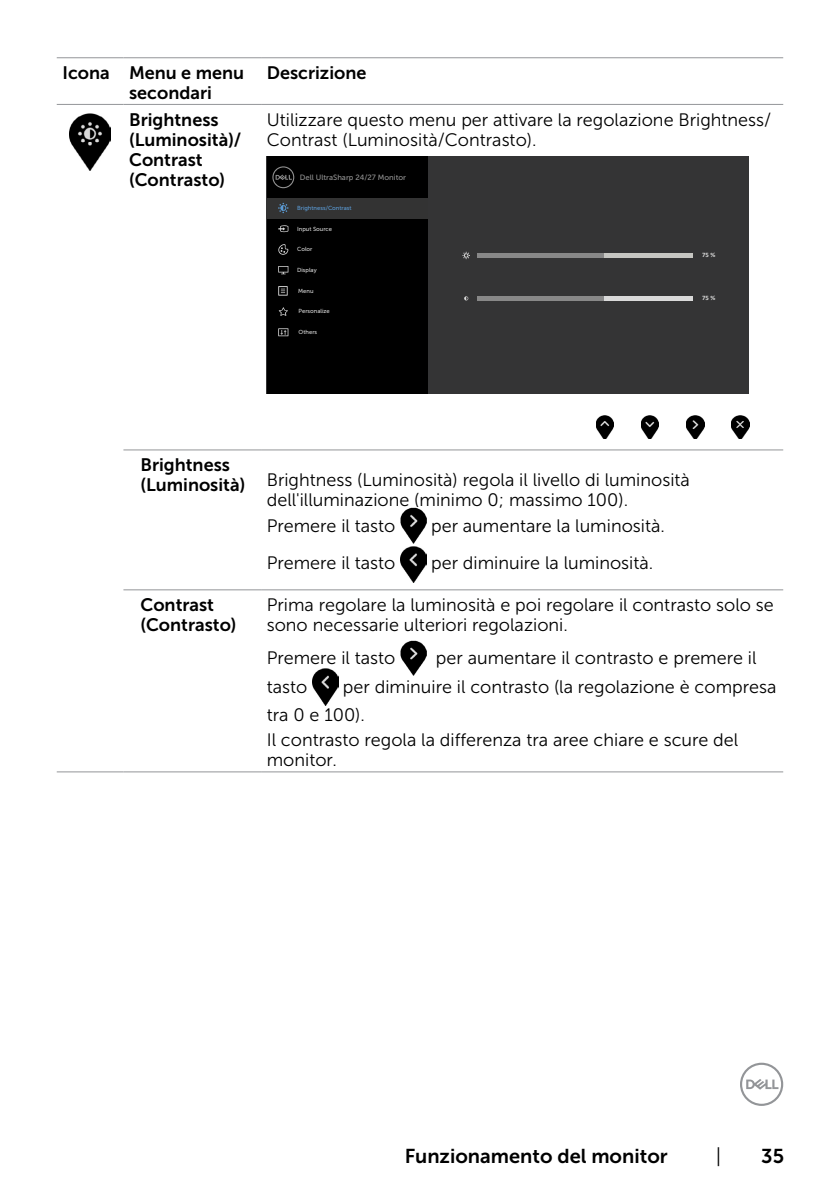
<style>
.page{position:relative;width:840px;height:1191px;background:#fff}
.page>*{position:absolute;margin:0;border:0;box-sizing:border-box;transform-origin:0 0}
.t1{font:20px "Museo Sans For Dell 700";color:#000}
.t2{font:20px "Museo Sans For Dell 300";color:#000}
.Table_Paragraph{font:18px/20px "Museo Sans For Dell 300";color:#000}
.Table_Paragraph-2{font:18px/20px "Museo Sans For Dell 700";color:#000}
.Table_Paragraph-Inde{font:18px/20px "Museo Sans For Dell 700";color:#000}
.Table_Head{font:18px/20px "Museo Sans For Dell 700";color:#000}
.t3{font:7.6px "Museo Sans For Dell 500";color:#939393}
.t4{font:700 6.6px "Calibri";color:#d9d9d9}
.t5{font:5.8px "Museo Sans For Dell 500";color:#d9d9d9}
.t6{font:5.8px "Museo Sans For Dell 500";color:#5b9bd5}
</style>
<div class="page">
<svg style="left:740px;top:1062px;width:42px;height:44px"></svg>
<hr style="left:57px;top:104px;width:66px;height:1px;background:#939598">
<hr style="left:123px;top:104px;width:138px;height:1px;background:#939598">
<hr style="left:261px;top:104px;width:521px;height:1px;background:#939598">
<hr style="left:57px;top:57px;width:66px;height:1px;background:#939598">
<hr style="left:123px;top:57px;width:138px;height:1px;background:#939598">
<hr style="left:261px;top:57px;width:521px;height:1px;background:#939598">
<hr style="left:123px;top:449px;width:138px;height:1px;background:#939598">
<hr style="left:261px;top:449px;width:521px;height:1px;background:#939598">
<hr style="left:123px;top:589px;width:138px;height:1px;background:#939598">
<hr style="left:261px;top:589px;width:521px;height:1px;background:#939598">
<hr style="left:57px;top:771px;width:66px;height:1px;background:#939598">
<hr style="left:123px;top:771px;width:138px;height:1px;background:#939598">
<hr style="left:261px;top:771px;width:521px;height:1px;background:#939598">
<img style="left:70px;top:114px;width:40px;height:56px">
<div style="left:266px;top:156px;width:482px;height:238px;background:#343435"></div>
<div style="left:266px;top:156px;width:161px;height:238px;background:#000"></div>
<svg style="left:272px;top:166px;width:22px;height:22px"></svg>
<hr style="left:477px;top:253px;width:215px;height:4px;background:#c6c6c2">
<hr style="left:477px;top:253px;width:126px;height:4px;background:#888">
<hr style="left:477px;top:296px;width:215px;height:4px;background:#d9d9d9">
<hr style="left:477px;top:296px;width:126px;height:4px;background:#888">
<div style="left:266px;top:198px;width:161px;height:20px;background:#333"></div>
<img style="left:596px;top:415px;width:17px;height:23px">
<img style="left:641px;top:415px;width:17px;height:23px">
<img style="left:686px;top:415px;width:17px;height:23px">
<img style="left:731px;top:415px;width:17px;height:23px">
<svg style="left:464px;top:296px;width:4px;height:4px"></svg>
<svg style="left:278px;top:203px;width:10px;height:10px"></svg>
<svg style="left:278px;top:225px;width:10px;height:7px"></svg>
<svg style="left:278px;top:244px;width:10px;height:11px"></svg>
<svg style="left:278px;top:266px;width:10px;height:8px"></svg>
<svg style="left:278px;top:286px;width:9px;height:10px"></svg>
<svg style="left:278px;top:307px;width:10px;height:9px"></svg>
<svg style="left:278px;top:328px;width:10px;height:8px"></svg>
<svg style="left:462px;top:252px;width:7px;height:7px"></svg>
<img style="left:400px;top:507px;width:26px;height:36px">
<img style="left:400px;top:546px;width:26px;height:37px">
<img style="left:400px;top:640px;width:26px;height:35px">
<img style="left:312px;top:669px;width:26px;height:36px">
<p class="Table_Head" style="left:62px;top:62px;width:49px">Icona</p>
<p class="Table_Head" style="left:129px;top:62px;width:116px">Menu e menu secondari</p>
<p class="Table_Head" style="left:266px;top:62px;width:101px">Descrizione</p>
<p class="Table_Paragraph-2" style="left:129px;top:110px;width:114px">Brightness (Luminosità)/<br>Contrast (Contrasto)</p>
<p class="Table_Paragraph" style="left:266px;top:110px;width:505px">Utilizzare questo menu per attivare la regolazione Brightness/<br>Contrast (Luminosità/Contrasto).</p>
<p class="t3" style="left:300px;top:173px;width:108px">Dell UltraSharp 24/27 Monitor</p>
<p class="t6" style="left:297px;top:205px;width:56px">Brightness/Contrast</p>
<p class="t5" style="left:297px;top:246px;width:17px">Color</p>
<p class="t5" style="left:297px;top:267px;width:21px">Display</p>
<p class="t5" style="left:297px;top:225px;width:36px">Input Source</p>
<p class="t4" style="left:702px;top:251px;width:15px">75 %</p>
<p class="t5" style="left:298px;top:287px;width:17px">Menu</p>
<p class="t5" style="left:298px;top:308px;width:33px">Personalize</p>
<p class="t5" style="left:298px;top:329px;width:20px">Others</p>
<p class="t4" style="left:702px;top:294px;width:15px">75 %</p>
<p class="Table_Paragraph-Inde" style="left:140px;top:454px;width:106px">Brightness (Luminosità)</p>
<p class="Table_Paragraph" style="left:266px;top:470px;width:424px">Brightness (Luminosità) regola il livello di luminosità dell'illuminazione (minimo 0; massimo 100).</p>
<p class="Table_Paragraph" style="left:266px;top:516px;width:130px">Premere il tasto</p>
<p class="Table_Paragraph" style="left:431px;top:516px;width:235px">per aumentare la luminosità.</p>
<p class="Table_Paragraph" style="left:266px;top:553px;width:130px">Premere il tasto</p>
<p class="Table_Paragraph" style="left:431px;top:553px;width:223px">per diminuire la luminosità.</p>
<p class="Table_Paragraph-Inde" style="left:140px;top:594px;width:97px">Contrast (Contrasto)</p>
<p class="Table_Paragraph" style="left:266px;top:595px;width:508px">Prima regolare la luminosità e poi regolare il contrasto solo se sono necessarie ulteriori regolazioni.</p>
<p class="Table_Paragraph" style="left:266px;top:648px;width:130px">Premere il tasto</p>
<p class="Table_Paragraph" style="left:435px;top:648px;width:322px">per aumentare il contrasto e premere il</p>
<p class="Table_Paragraph" style="left:266px;top:676px;width:42px">tasto</p>
<p class="Table_Paragraph" style="left:266px;top:672px;width:511px;line-height:28px;text-indent:76px">per diminuire il contrasto (la regolazione è compresa tra 0 e 100).</p>
<p class="Table_Paragraph" style="left:266px;top:730px;width:473px">Il contrasto regola la differenza tra aree chiare e scure del monitor.</p>
<p class="t1" style="left:404px;top:1144px;width:264px">Funzionamento del monitor</p>
<p class="t2" style="left:715px;top:1145px;width:7px">|</p>
<p class="t1" style="left:760px;top:1144px;width:24px">35</p>
</div>
